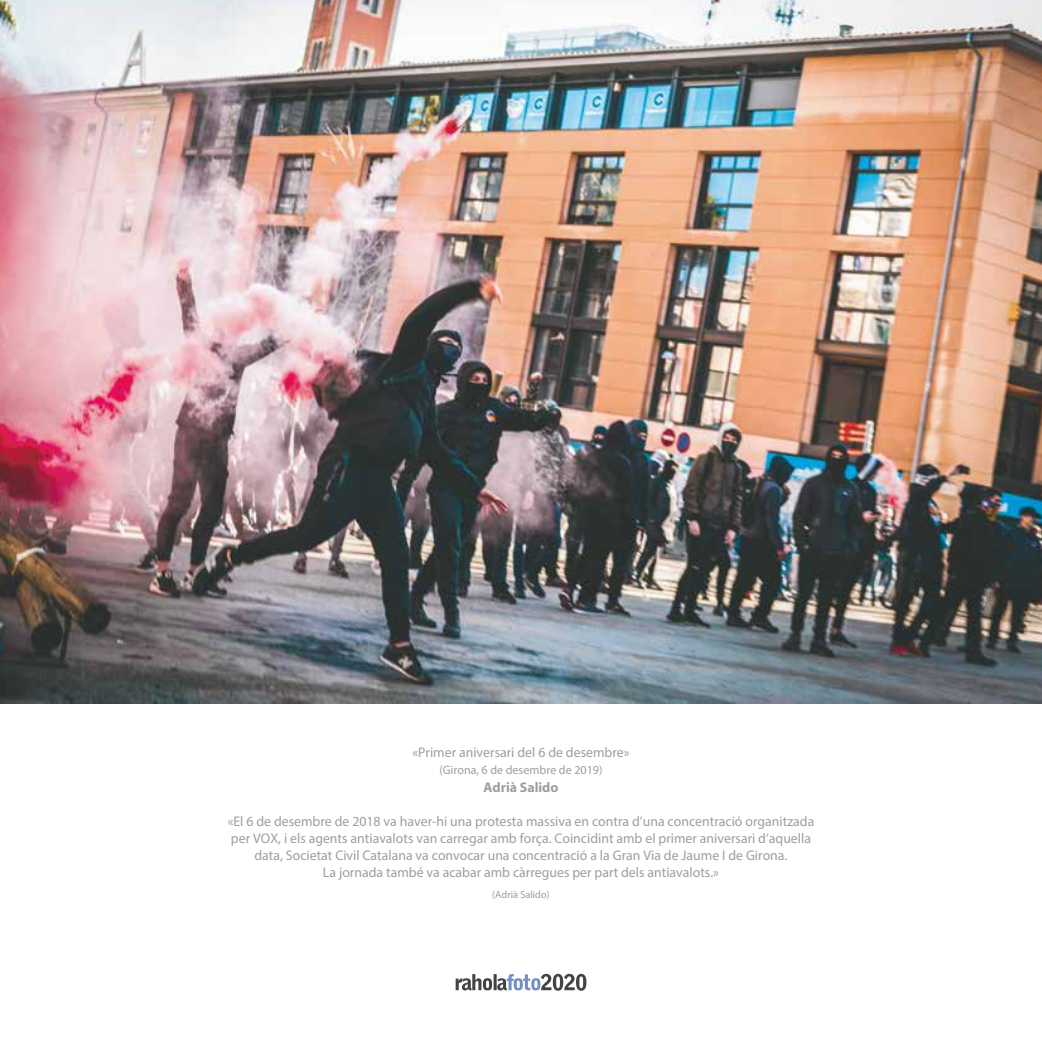
<style>
.page{position:relative;width:1042px;height:1042px;background:#fff}
.page>*{position:absolute;margin:0;border:0;box-sizing:border-box;transform-origin:0 0}
.t1{font:14px/16.8px "Myriad Pro";color:#9b9fa2;text-align:center}
.t2{font:700 14px "Myriad Pro";color:#9b9fa2}
.t3{font:12.25px "Myriad Pro";color:#9b9fa2}
.t4{font:10.5px "Myriad Pro";color:#9b9fa2}
</style>
<div class="page">
<svg style="left:456px;top:974px;width:130px;height:17px"></svg>
<img style="left:0;top:0;width:1042px;height:704px">
<p class="t1" style="left:412px;top:744px;width:219px">«Primer aniversari del 6 de desembre»</p>
<p class="t3" style="left:439px;top:762px;width:165px">(Girona, 6 de desembre de 2019)</p>
<p class="t2" style="left:483px;top:778px;width:76px">Adrià Salido</p>
<p class="t1" style="left:228px;top:813px;width:588px">«El 6 de desembre de 2018 va haver-hi una protesta massiva en contra d’una concentració organitzada per VOX, i els agents antiavalots van carregar amb força. Coincidint amb el primer aniversari d’aquella data, Societat Civil Catalana va convocar una concentració a la Gran Via de Jaume I de Girona.<br>La jornada també va acabar amb càrregues per part dels antiavalots.»</p>
<p class="t4" style="left:492px;top:888px;width:59px">(Adrià Salido)</p>
</div>
